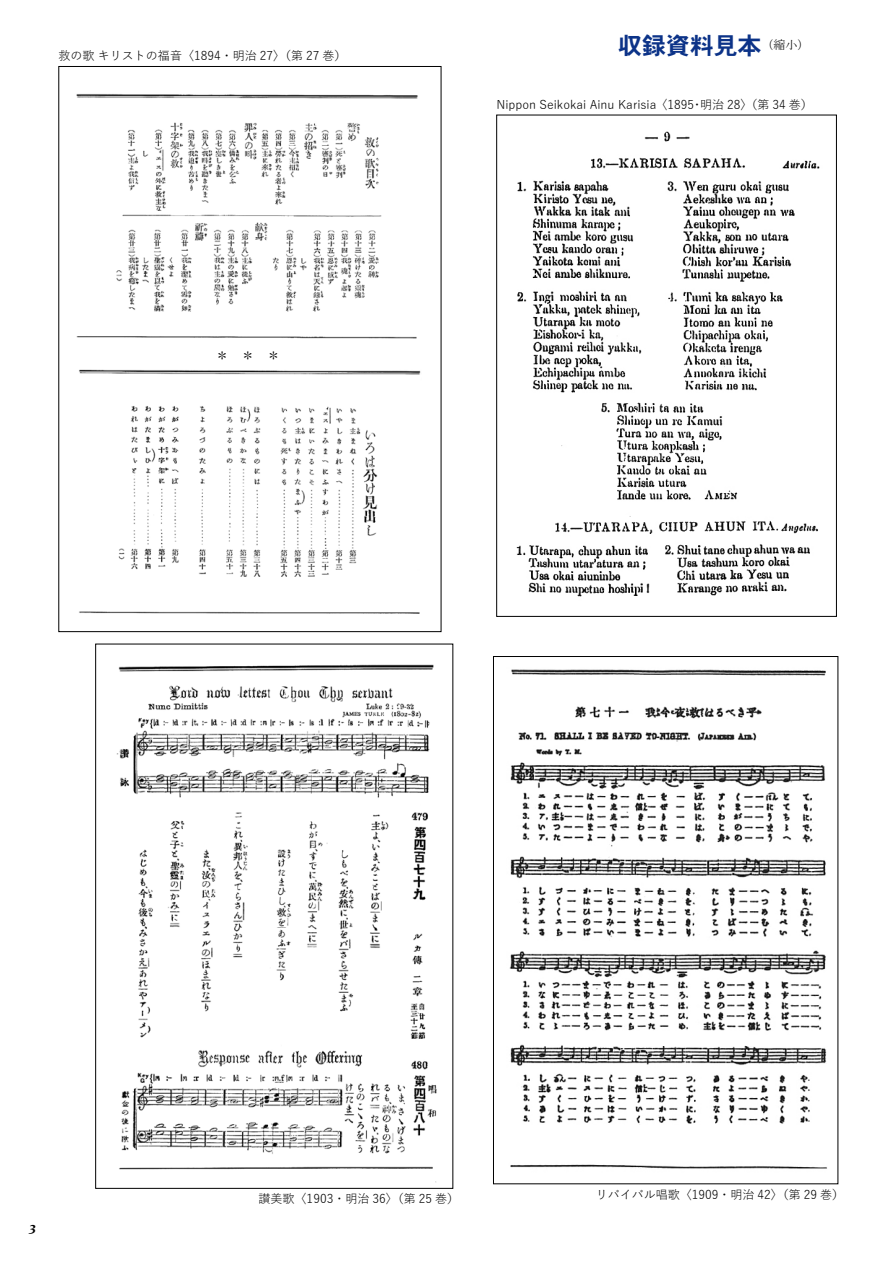
<style>
.page{position:relative;width:893px;height:1263px;background:#fff}
.page>*{position:absolute;margin:0;border:0;box-sizing:border-box;transform-origin:0 0}
.t1{font:23.85px "HG Heisei Kakugothictai W7";color:#0c3388}
.t2{font:italic 700 13.5px "Constantia";color:#000}
.t3{font:12.9px "MS Mincho";color:#000}
.t4{font:12px "Yu Gothic";color:#000}
.t5{font:12px "MS Mincho";color:#000}
</style>
<div class="page">
<img style="left:116px;top:664px;width:321px;height:519px">
<img style="left:516px;top:131px;width:304px;height:466px">
<img style="left:509px;top:669px;width:318px;height:500px">
<img style="left:76px;top:94px;width:342px;height:245px">
<img style="left:79px;top:369px;width:342px;height:245px">
<p class="t4" style="left:59px;top:45px;width:289px">救の歌キリストの福音〈1894・明治 27〉（第 27 巻(</p>
<p class="t3" style="left:216px;top:349px;width:14px">*</p>
<p class="t3" style="left:241px;top:349px;width:14px">*</p>
<p class="t3" style="left:267px;top:349px;width:14px">*</p>
<h1 class="t1" style="left:618px;top:33px;width:145px">収録資料見本</h1>
<p class="t5" style="left:761px;top:39px;width:50px">（縮小(</p>
<p class="t4" style="left:496px;top:93px;width:199px">Nippon Seikokai Ainu Karisia〈1895</p>
<p class="t4" style="left:700px;top:93px;width:114px">明治 28〉（第 34 巻(</p>
<p class="t4" style="left:691px;top:93px;width:13px">・</p>
<p class="t2" style="left:30px;top:1217px;width:8px">3</p>
<p class="t4" style="left:259px;top:1188px;width:202px">讃美歌〈1903・明治 36〉（第 25 巻(</p>
<p class="t4" style="left:596px;top:1184px;width:250px">リバイバル唱歌〈1909・明治 42〉（第 29 巻(</p>
</div>
